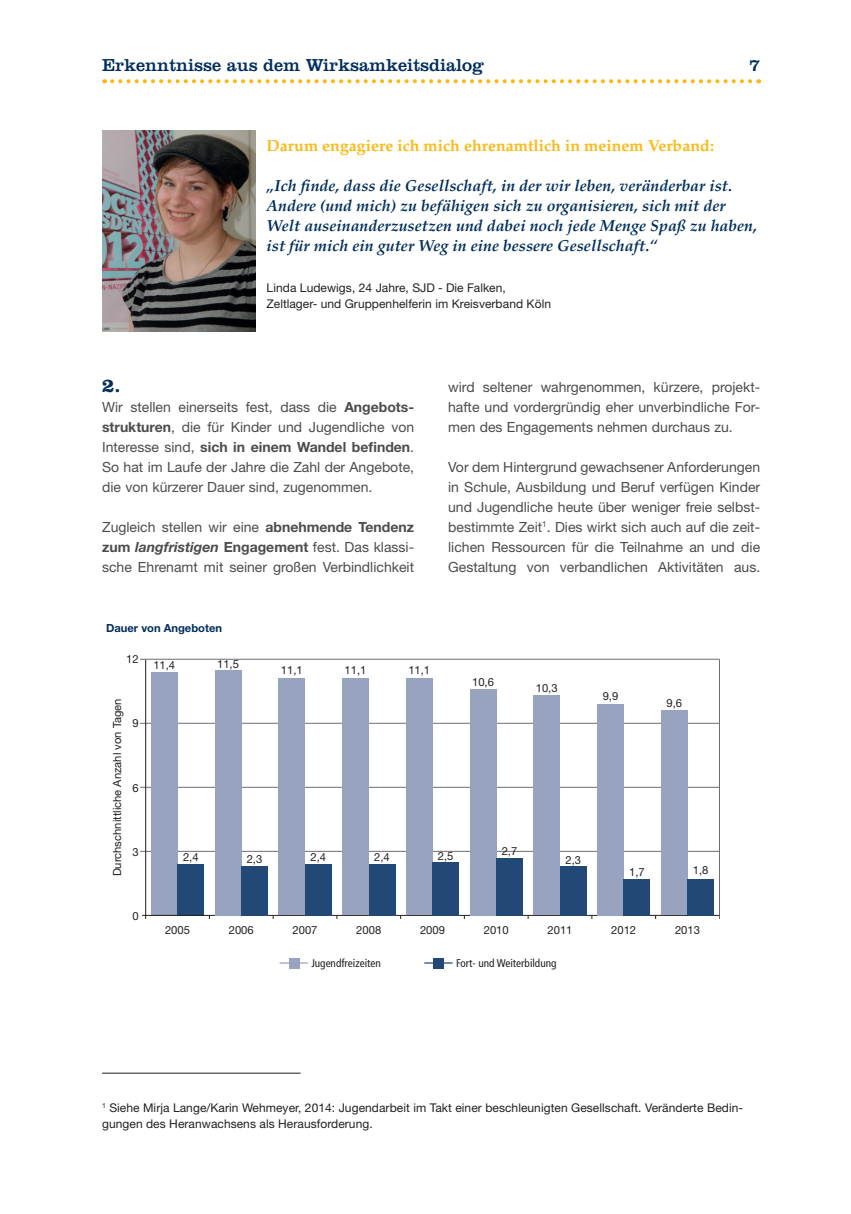
<style>
.page{position:relative;width:851px;height:1214px;background:#fff}
.page>*{position:absolute;margin:0;border:0;box-sizing:border-box;transform-origin:0 0}
.t1{font:700 20px "Clarendon LT Std";color:#002e5e}
.t2{font:18px "Clarendon LT Std";color:#002e5e}
.t3{font:italic 700 16px/20px "Palatino LT Std";color:#002e5e}
.t4{font:700 16px "Palatino LT Std";color:#fcb814}
.t5{font:14px/20px "Helvetica Neue LT";color:#4b4c4d;text-align:justify}
.t6{font:12px/16px "Helvetica Neue LT";letter-spacing:.005em;color:#231f20}
.t7{font:11.2px "Helvetica Neue LT";color:#231f20}
.t8{font:condensed 11.2px "Frutiger";color:#231f20}
.t9{font:700 11.2px "Helvetica Neue LT";color:#002e5e}
.s1{font-weight:700}
.s2{font-weight:700;font-style:italic}
</style>
<div class="page">
<svg style="left:112px;top:79px;width:647px;height:4px"></svg>
<img style="left:102px;top:130px;width:153px;height:201px">
<hr style="left:102px;top:1072px;width:198px;height:1px;background:#231f20">
<hr style="left:140px;top:722px;width:579px;height:1px;background:#6c6d70">
<hr style="left:140px;top:786px;width:579px;height:1px;background:#6c6d70">
<hr style="left:140px;top:850px;width:579px;height:1px;background:#6c6d70">
<div style="left:151px;top:672px;width:26px;height:243px;background:#98a3bf"></div>
<div style="left:177px;top:864px;width:27px;height:51px;background:#224875"></div>
<hr style="left:145px;top:659px;width:1px;height:259px;background:#231f20">
<hr style="left:719px;top:659px;width:1px;height:259px;background:#6c6d70">
<hr style="left:142px;top:914px;width:577px;height:1px;background:#231f20">
<hr style="left:140px;top:658px;width:579px;height:1px;background:#6c6d70">
<div style="left:215px;top:669px;width:26px;height:246px;background:#98a3bf"></div>
<div style="left:241px;top:866px;width:27px;height:49px;background:#224875"></div>
<div style="left:278px;top:678px;width:27px;height:237px;background:#98a3bf"></div>
<div style="left:342px;top:678px;width:27px;height:237px;background:#98a3bf"></div>
<div style="left:406px;top:678px;width:26px;height:237px;background:#98a3bf"></div>
<div style="left:305px;top:864px;width:26px;height:51px;background:#224875"></div>
<div style="left:369px;top:864px;width:26px;height:51px;background:#224875"></div>
<div style="left:432px;top:861px;width:27px;height:54px;background:#224875"></div>
<div style="left:469px;top:689px;width:27px;height:226px;background:#98a3bf"></div>
<div style="left:496px;top:857px;width:26px;height:58px;background:#224875"></div>
<div style="left:533px;top:695px;width:27px;height:220px;background:#98a3bf"></div>
<div style="left:560px;top:866px;width:26px;height:49px;background:#224875"></div>
<div style="left:597px;top:704px;width:26px;height:211px;background:#98a3bf"></div>
<div style="left:623px;top:879px;width:27px;height:36px;background:#224875"></div>
<div style="left:661px;top:710px;width:26px;height:205px;background:#98a3bf"></div>
<div style="left:687px;top:879px;width:26px;height:36px;background:#224875"></div>
<div style="left:289px;top:957px;width:10px;height:11px;background:#98a3bf"></div>
<svg style="left:279px;top:962px;width:29px;height:1px"></svg>
<div style="left:433px;top:957px;width:11px;height:11px;background:#224875"></div>
<svg style="left:424px;top:962px;width:28px;height:1px"></svg>
<p class="t2" style="left:102px;top:55px;width:383px">Erkenntnisse aus dem Wirksamkeitsdialog</p>
<p class="t2" style="left:749px;top:55px;width:12px">7</p>
<p class="t4" style="left:266px;top:137px;width:449px">Darum engagiere ich mich ehrenamtlich in meinem Verband:</p>
<p class="t3" style="left:266px;top:176px;width:492px">„Ich finde, dass die Gesellschaft, in der wir leben, veränderbar ist.<br>Andere (und mich) zu befähigen sich zu organisieren, sich mit der Welt auseinanderzusetzen und dabei noch jede Menge Spaß zu haben, ist für mich ein guter Weg in eine bessere Gesellschaft.“</p>
<p class="t6" style="left:266px;top:279px;width:286px">Linda Ludewigs, 24 Jahre, SJD - Die Falken,<br>Zeltlager- und Gruppenhelferin im Kreisverband Köln</p>
<h1 class="t1" style="left:102px;top:373px;width:20px">2.</h1>
<p class="t5" style="left:102px;top:396px;width:313px">Wir stellen einerseits fest, dass die <span class="s1">Angebots&shy;strukturen</span>, die für Kinder und Jugendliche von Interesse sind, <span class="s1">sich in einem Wandel befinden</span>.<br>So hat im Laufe der Jahre die Zahl der Angebote, die von kürzerer Dauer sind, zugenommen.</p>
<p class="t5" style="left:102px;top:516px;width:313px">Zugleich stellen wir eine <span class="s1">abnehmende Tendenz zum</span> <span class="s2">langfristigen</span> <span class="s1">Engagement</span> fest. Das klassi&shy;sche Ehrenamt mit seiner großen Verbindlichkeit</p>
<p class="t5" style="left:448px;top:376px;width:313px">wird seltener wahrgenommen, kürzere, projekt&shy;hafte und vordergründig eher unverbindliche For&shy;men des Engagements nehmen durchaus zu.</p>
<p class="t5" style="left:448px;top:456px;width:313px">Vor dem Hintergrund gewachsener Anforderungen in Schule, Ausbildung und Beruf verfügen Kinder und Jugendliche heute über weniger freie selbst&shy;bestimmte Zeit<sup>1</sup>. Dies wirkt sich auch auf die zeit&shy;lichen Ressourcen für die Teilnahme an und die Gestaltung von verbandlichen Aktivitäten aus.</p>
<p class="t9" style="left:106px;top:621px;width:117px">Dauer von Angeboten</p>
<p class="t7" style="left:153px;top:658px;width:23px">11,4</p>
<p class="t7" style="left:126px;top:652px;width:14px">12</p>
<p class="t7" style="left:217px;top:657px;width:23px">11,5</p>
<p class="t7" style="left:110px;top:876px;width:179px;rotate:-90deg">Durchschnittliche Anzahl von Tagen</p>
<p class="t7" style="left:132px;top:716px;width:8px">9</p>
<p class="t7" style="left:132px;top:780px;width:8px">6</p>
<p class="t7" style="left:132px;top:844px;width:8px">3</p>
<p class="t7" style="left:183px;top:850px;width:17px">2,4</p>
<p class="t7" style="left:247px;top:852px;width:17px">2,3</p>
<p class="t7" style="left:132px;top:908px;width:8px">0</p>
<p class="t7" style="left:281px;top:663px;width:23px">11,1</p>
<p class="t7" style="left:344px;top:663px;width:23px">11,1</p>
<p class="t7" style="left:408px;top:663px;width:23px">11,1</p>
<p class="t7" style="left:310px;top:850px;width:17px">2,4</p>
<p class="t7" style="left:374px;top:850px;width:17px">2,4</p>
<p class="t7" style="left:438px;top:849px;width:17px">2,5</p>
<p class="t7" style="left:472px;top:675px;width:23px">10,6</p>
<p class="t7" style="left:535px;top:681px;width:23px">10,3</p>
<p class="t7" style="left:501px;top:844px;width:17px">2,7</p>
<p class="t7" style="left:565px;top:853px;width:17px">2,3</p>
<p class="t7" style="left:602px;top:689px;width:17px">9,9</p>
<p class="t7" style="left:629px;top:865px;width:17px">1,7</p>
<p class="t7" style="left:666px;top:696px;width:17px">9,6</p>
<p class="t7" style="left:692px;top:863px;width:17px">1,8</p>
<p class="t7" style="left:165px;top:923px;width:26px">2005</p>
<p class="t7" style="left:229px;top:923px;width:26px">2006</p>
<p class="t7" style="left:292px;top:923px;width:26px">2007</p>
<p class="t7" style="left:356px;top:923px;width:26px">2008</p>
<p class="t7" style="left:420px;top:923px;width:26px">2009</p>
<p class="t7" style="left:483px;top:923px;width:26px">2010</p>
<p class="t7" style="left:547px;top:923px;width:26px">2011</p>
<p class="t7" style="left:611px;top:923px;width:26px">2012</p>
<p class="t7" style="left:675px;top:923px;width:26px">2013</p>
<p class="t8" style="left:311px;top:956px;width:71px">Jugendfreizeiten</p>
<p class="t8" style="left:456px;top:956px;width:102px">Fort- und Weiterbildung</p>
<p class="t6" style="left:102px;top:1099px;width:642px"><sup>1</sup> Siehe Mirja Lange/Karin Wehmeyer, 2014: Jugendarbeit im Takt einer beschleunigten Gesellschaft. Veränderte Bedin&shy;gungen des Heranwachsens als Herausforderung.</p>
</div>
